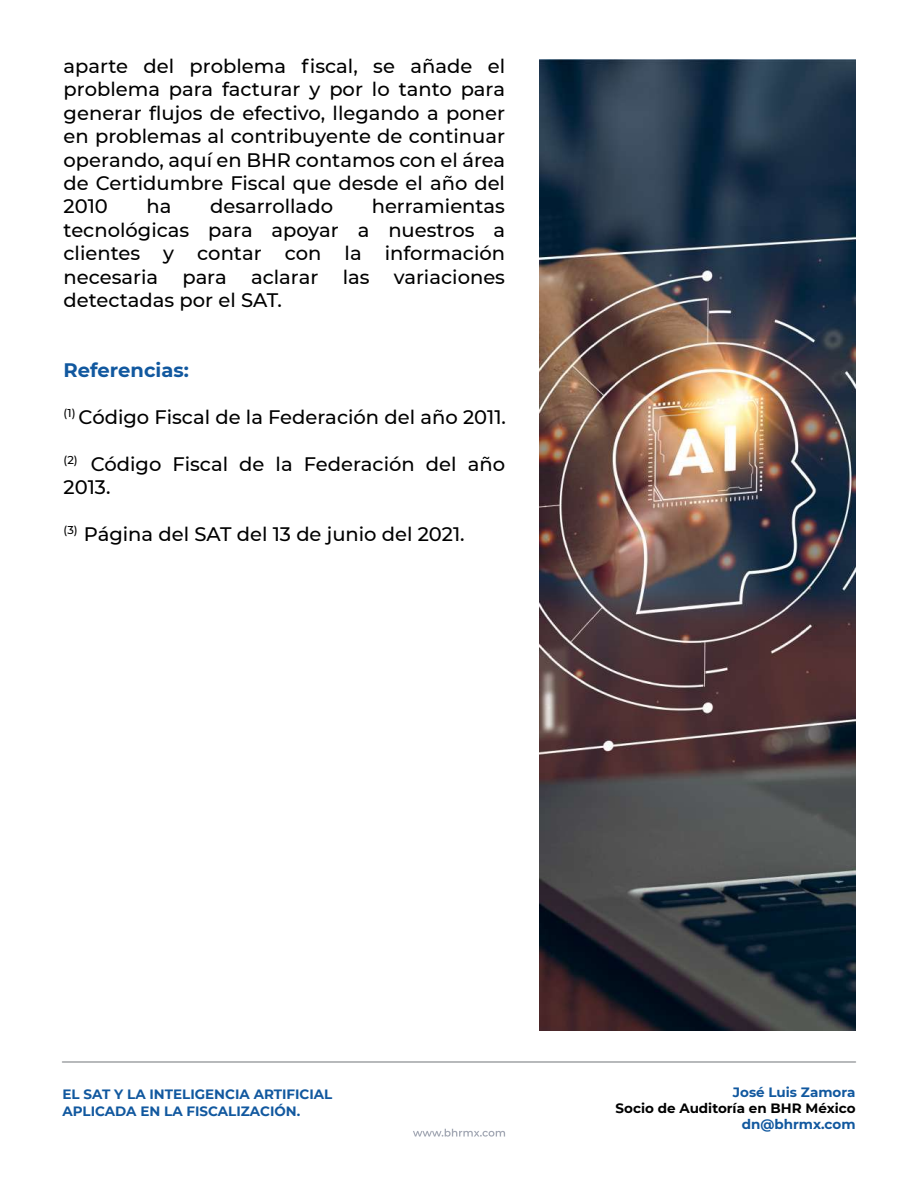
<style>
.page{position:relative;width:918px;height:1188px;background:#fff}
.page>*{position:absolute;margin:0;border:0;box-sizing:border-box;transform-origin:0 0}
.t1{font:500 19.5px/23.4px "Montserrat";color:#000;text-align:justify}
.t2{font:700 19.5px "Montserrat";color:#11589f}
.t3{font:700 13.5px/16.2px "Montserrat";color:#11589f}
.t4{font:700 13.5px "Montserrat";color:#000}
</style>
<div class="page">
<hr style="left:62px;top:1061px;width:794px;height:2px;background:#a0a3a5">
<svg style="left:413px;top:1129px;width:92px;height:8px"></svg>
<img style="left:540px;top:59px;width:315px;height:972px">
<p class="t1" style="left:64px;top:54px;width:443px">aparte del problema fiscal, se añade el problema para facturar y por lo tanto para generar flujos de efectivo, llegando a poner en problemas al contribuyente de continuar operando, aquí en BHR contamos con el área de Certidumbre Fiscal que desde el año del 2010</p>
<p class="t1" style="left:64px;top:194px;width:443px;text-indent:308px">herramientas tecnológicas para apoyar a nuestros a clientes y contar con la información necesaria para aclarar las variaciones detectadas por el SAT.</p>
<p class="t1" style="left:147px;top:194px;width:26px">ha</p>
<p class="t1" style="left:210px;top:194px;width:124px">desarrollado</p>
<p class="t2" style="left:64px;top:356px;width:127px">Referencias:</p>
<p class="t1" style="left:64px;top:405px;width:444px"><sup>(1)</sup> Código Fiscal de la Federación del año 2011.</p>
<p class="t1" style="left:64px;top:451px;width:443px"><sup>(2)</sup> Código Fiscal de la Federación del año<br>2013.</p>
<p class="t1" style="left:64px;top:522px;width:403px"><sup>(3)</sup> Página del SAT del 13 de junio del 2021.</p>
<p class="t3" style="left:62px;top:1086px;width:271px">EL SAT Y LA INTELIGENCIA ARTIFICIAL<br>APLICADA EN LA FISCALIZACIÓN.</p>
<p class="t3" style="left:733px;top:1084px;width:124px">José Luis Zamora</p>
<p class="t4" style="left:616px;top:1099px;width:241px">Socio de Auditoría en BHR México</p>
<p class="t3" style="left:742px;top:1116px;width:115px">dn@bhrmx.com</p>
</div>
